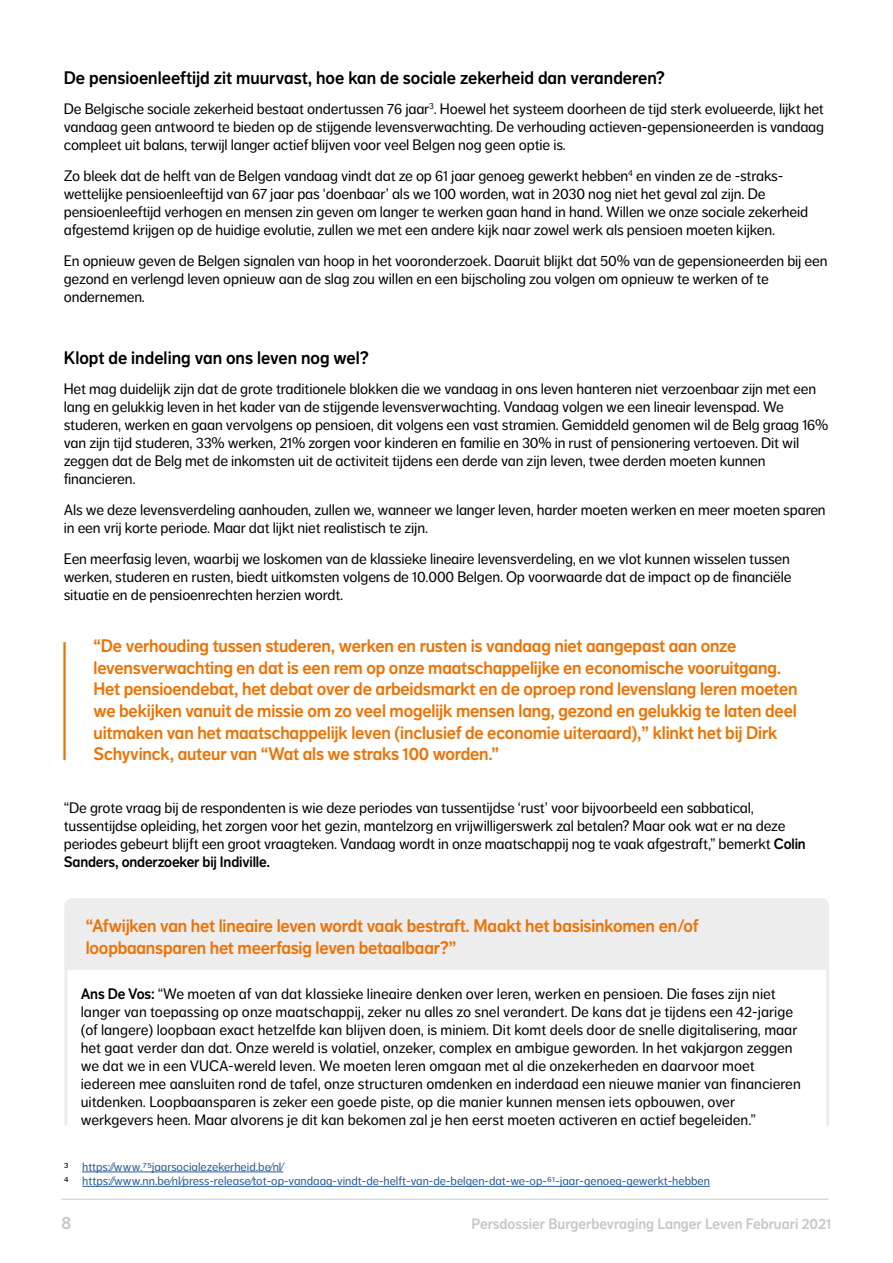
<style>
.page{position:relative;width:893px;height:1263px;background:#fff}
.page>*{position:absolute;margin:0;border:0;box-sizing:border-box;transform-origin:0 0}
.t1{font:18px/21.6px "NN Dagny Display";letter-spacing:-.01em;color:#ee7203}
.t2{font:18px "NN Dagny Display";color:#000}
.t3{font:18px "NN Dagny Display";color:#cac7c7}
.t4{font:15px/18px "NN Dagny Text";letter-spacing:-.01em;color:#000}
.t5{font:15px "NN Dagny Display";color:#cac7c7}
.t6{font:15px "NN Dagny Display";letter-spacing:-.01em;color:#000}
.t7{font:12px/14.4px "NN Dagny Text";color:#275b9b}
.s1{font-family:"NN Dagny Display"}
.s2{color:#000}
</style>
<div class="page">
<hr style="left:62px;top:1199px;width:766px;height:1px;background:#cac7c7">
<hr style="left:82px;top:1171px;width:201px;height:1px;background:#275b9b">
<hr style="left:82px;top:1186px;width:628px;height:1px;background:#275b9b">
<svg style="left:64px;top:898px;width:765px;height:227px"></svg>
<div style="left:65px;top:901px;width:764px;height:69px;background:#eeedee"></div>
<hr style="left:63px;top:642px;width:3px;height:118px;background:#ee7203">
<p class="t2" style="left:64px;top:67px;width:602px">De pensioenleeftijd zit muurvast, hoe kan de sociale zekerheid dan veranderen?</p>
<p class="t4" style="left:64px;top:100px;width:762px;text-align:justify">De Belgische sociale zekerheid bestaat ondertussen 76 jaar<sup>3</sup>. Hoewel het systeem doorheen de tijd sterk evolueerde, lijkt het vandaag geen antwoord te bieden op de stijgende levensverwachting. De verhouding actieven-gepensioneerden is vandaag compleet uit balans, terwijl langer actief blijven voor veel Belgen nog geen optie is.</p>
<p class="t4" style="left:64px;top:167px;width:746px">Zo bleek dat de helft van de Belgen vandaag vindt dat ze op 61 jaar genoeg gewerkt hebben<sup>4</sup> en vinden ze de -straks&shy;wettelijke pensioenleeftijd van 67 jaar pas ‘doenbaar’ als we 100 worden, wat in 2030 nog niet het geval zal zijn. De pensioenleeftijd verhogen en mensen zin geven om langer te werken gaan hand in hand. Willen we onze sociale zekerheid afgestemd krijgen op de huidige evolutie, zullen we met een andere kijk naar zowel werk als pensioen moeten kijken.</p>
<p class="t4" style="left:64px;top:252px;width:765px">En opnieuw geven de Belgen signalen van hoop in het vooronderzoek. Daaruit blijkt dat 50% van de gepensioneerden bij een gezond en verlengd leven opnieuw aan de slag zou willen en een bijscholing zou volgen om opnieuw te werken of te ondernemen.</p>
<p class="t2" style="left:64px;top:347px;width:307px">Klopt de indeling van ons leven nog wel?</p>
<p class="t4" style="left:64px;top:380px;width:766px">Het mag duidelijk zijn dat de grote traditionele blokken die we vandaag in ons leven hanteren niet verzoenbaar zijn met een lang en gelukkig leven in het kader van de stijgende levensverwachting. Vandaag volgen we een lineair levenspad. We studeren, werken en gaan vervolgens op pensioen, dit volgens een vast stramien. Gemiddeld genomen wil de Belg graag 16% van zijn tijd studeren, 33% werken, 21% zorgen voor kinderen en familie en 30% in rust of pensionering vertoeven. Dit wil zeggen dat de Belg met de inkomsten uit de activiteit tijdens een derde van zijn leven, twee derden moeten kunnen financieren.</p>
<p class="t4" style="left:64px;top:501px;width:763px">Als we deze levensverdeling aanhouden, zullen we, wanneer we langer leven, harder moeten werken en meer moeten sparen in een vrij korte periode. Maar dat lijkt niet realistisch te zijn.</p>
<p class="t4" style="left:64px;top:550px;width:729px;text-align:justify">Een meerfasig leven, waarbij we loskomen van de klassieke lineaire levensverdeling, en we vlot kunnen wisselen tussen werken, studeren en rusten, biedt uitkomsten volgens de 10.000 Belgen. Op voorwaarde dat de impact op de financiële situatie en de pensioenrechten herzien wordt.</p>
<p class="t1" style="left:94px;top:635px;width:706px">“De verhouding tussen studeren, werken en rusten is vandaag niet aangepast aan onze levensverwachting en dat is een rem op onze maatschappelijke en economische vooruitgang.<br>Het pensioendebat, het debat over de arbeidsmarkt en de oproep rond levenslang leren moeten we bekijken vanuit de missie om zo veel mogelijk mensen lang, gezond en gelukkig te laten deel uitmaken van het maatschappelijk leven (inclusief de economie uiteraard),” klinkt het bij Dirk Schyvinck, auteur van “Wat als we straks 100 worden.”</p>
<p class="t4" style="left:64px;top:798px;width:743px">“De grote vraag bij de respondenten is wie deze periodes van tussentijdse ‘rust’ voor bijvoorbeeld een sabbatical, tussentijdse opleiding, het zorgen voor het gezin, mantelzorg en vrijwilligerswerk zal betalen? Maar ook wat er na deze periodes gebeurt blijft een groot vraagteken. Vandaag wordt in onze maatschappij nog te vaak afgestraft,” bemerkt <span class="s1">Colin</span></p>
<p class="t6" style="left:64px;top:852px;width:208px">Sanders, onderzoeker bij Indiville.</p>
<p class="t1" style="left:86px;top:915px;width:614px">“Afwijken van het lineaire leven wordt vaak bestraft. Maakt het basisinkomen en/of loopbaansparen het meerfasig leven betaalbaar?”</p>
<p class="t4" style="left:81px;top:985px;width:721px"><span class="s1">Ans De Vos:</span> “We moeten af van dat klassieke lineaire denken over leren, werken en pensioen. Die fases zijn niet langer van toepassing op onze maatschappij, zeker nu alles zo snel verandert. De kans dat je tijdens een 42-jarige (of langere) loopbaan exact hetzelfde kan blijven doen, is miniem. Dit komt deels door de snelle digitalisering, maar het gaat verder dan dat. Onze wereld is volatiel, onzeker, complex en ambigue geworden. In het vakjargon zeggen we dat we in een VUCA-wereld leven. We moeten leren omgaan met al die onzekerheden en daarvoor moet iedereen mee aansluiten rond de tafel, onze structuren omdenken en inderdaad een nieuwe manier van financieren uitdenken. Loopbaansparen is zeker een goede piste, op die manier kunnen mensen iets opbouwen, over werkgevers heen. Maar alvorens je dit kan bekomen zal je hen eerst moeten activeren en actief begeleiden.”</p>
<p class="t7" style="left:64px;top:1159px;width:648px"><span class="s2">3</span> https://www.75jaarsocialezekerheid.be/nl/<br><span class="s2">4</span> https://www.nn.be/nl/press-release/tot-op-vandaag-vindt-de-helft-van-de-belgen-dat-we-op-61-jaar-genoeg-gewerkt-hebben</p>
<p class="t3" style="left:62px;top:1212px;width:11px">8</p>
<p class="t5" style="left:472px;top:1215px;width:361px">Persdossier Burgerbevraging Langer Leven Februari 2021</p>
</div>
